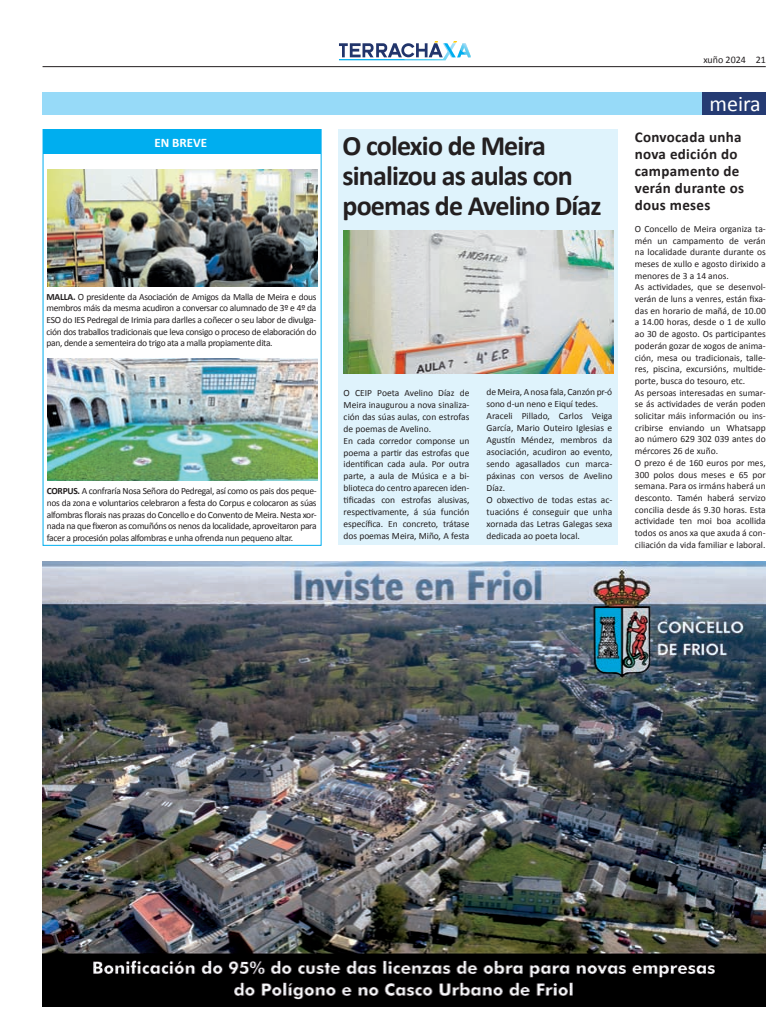
<style>
.page{position:relative;width:780px;height:1035px;background:#fff}
.page>*{position:absolute;margin:0;border:0;box-sizing:border-box;transform-origin:0 0}
.t1{font:700 28px/30px "Calibri";letter-spacing:-.03em;color:#231f20}
.t2{font:22px "Calibri";color:#fff}
.t3{font:700 15px/17px "Calibri";letter-spacing:.02em;color:#231f20}
.t4{font:700 13px "Calibri";color:#fff}
.t5{font:10px "Calibri";color:#231f20}
.t6{font:9.5px/11.7px "Calibri";color:#231f20}
.s1{font-weight:700}
</style>
<div class="page">
<hr style="left:43px;top:66px;width:722px;height:1px;background:#231f20">
<svg style="left:339px;top:41px;width:131px;height:19px"></svg>
<div style="left:42px;top:92px;width:723px;height:22px;background:#97daf8"></div>
<div style="left:702px;top:92px;width:63px;height:22px;background:#253b73"></div>
<div style="left:338px;top:129px;width:279px;height:415px;background:#dff3fc"></div>
<img style="left:343px;top:230px;width:270px;height:144px">
<svg style="left:42px;top:129px;width:280px;height:417px"></svg>
<div style="left:44px;top:129px;width:276px;height:25px;background:#00aeef"></div>
<img style="left:48px;top:359px;width:269px;height:121px">
<img style="left:47px;top:169px;width:270px;height:117px">
<img style="left:42px;top:561px;width:723px;height:445px">
<h3 class="t4" style="left:154px;top:134px;width:54px">EN BREVE</h3>
<p class="t6" style="left:46px;top:290px;width:271px;text-align:justify"><span class="s1">MALLA.</span> O presidente da Asociación de Amigos da Malla de Meira e dous membros máis da mesma acudiron a conversar co alumnado de 3º e 4º da ESO do IES Pedregal de Irimia para darlles a coñecer o seu labor de divulga&shy;ción dos traballos tradicionais que leva consigo o proceso de elaboración do pan, dende a sementeira do trigo ata a malla propiamente dita.</p>
<p class="t6" style="left:47px;top:485px;width:271px;text-align:justify"><span class="s1">CORPUS.</span> A confraría Nosa Señora do Pedregal, así como os pais dos peque&shy;nos da zona e voluntarios celebraron a festa do Corpus e colocaron as súas alfombras florais nas prazas do Concello e do Convento de Meira. Nesta xor&shy;nada na que fixeron as comuñóns os nenos da localidade, aproveitaron para facer a procesión polas alfombras e unha ofrenda nun pequeno altar.</p>
<h1 class="t1" style="left:342px;top:129px;width:261px">O colexio de Meira sinalizou as aulas con poemas de Avelino Díaz</h1>
<p class="t6" style="left:343px;top:386px;width:127px">O CEIP Poeta Avelino Díaz de<br>Meira inaugurou a nova sinaliza&shy;ción das súas aulas, con estrofas de poemas de Avelino.<br>En cada corredor componse un poema a partir das estrofas que identifican cada aula. Por outra parte, a aula de Música e a bi&shy;blioteca do centro aparecen iden&shy;tificadas con estrofas alusivas, respectivamente, á súa función específica. En concreto, trátase dos poemas Meira, Miño, A festa</p>
<p class="t6" style="left:486px;top:385px;width:127px;line-height:12px">de Meira, A nosa fala, Canzón pr-ó sono d-un neno e Eiquí tedes.<br>Araceli Pillado, Carlos Veiga<br>García, Mario Outeiro Iglesias e<br>Agustín Méndez, membros da asociación, acudiron ao evento, sendo agasallados cun marca&shy;páxinas con versos de Avelino<br>Díaz.<br>O obxectivo de todas estas ac&shy;tuacións é conseguir que unha xornada das Letras Galegas sexa dedicada ao poeta local.</p>
<p class="t5" style="left:703px;top:54px;width:64px">xuño 2024 21</p>
<h2 class="t2" style="left:709px;top:90px;width:53px">meira</h2>
<h3 class="t3" style="left:634px;top:127px;width:111px">Convocada unha nova edición do campamento de verán durante os dous meses</h3>
<p class="t6" style="left:634px;top:222px;width:132px">O Concello de Meira organiza ta&shy;mén un campamento de verán na localidade durante durante os meses de xullo e agosto dirixido a menores de 3 a 14 anos.<br>As actividades, que se desenvol&shy;verán de luns a venres, están fixa&shy;das en horario de mañá, de 10.00 a 14.00 horas, desde o 1 de xullo ao 30 de agosto. Os participantes poderán gozar de xogos de anima&shy;ción, mesa ou tradicionais, talle&shy;res, piscina, excursións, multide&shy;porte, busca do tesouro, etc.<br>As persoas interesadas en sumar&shy;se ás actividades de verán poden solicitar máis información ou ins&shy;cribirse enviando un Whatsapp ao número 629 302 039 antes do mércores 26 de xuño.<br>O prezo é de 160 euros por mes,<br>300 polos dous meses e 65 por semana. Para os irmáns haberá un desconto. Tamén haberá servizo concilia desde ás 9.30 horas. Esta actividade ten moi boa acollida todos os anos xa que axuda á con&shy;ciliación da vida familiar e laboral.</p>
</div>
